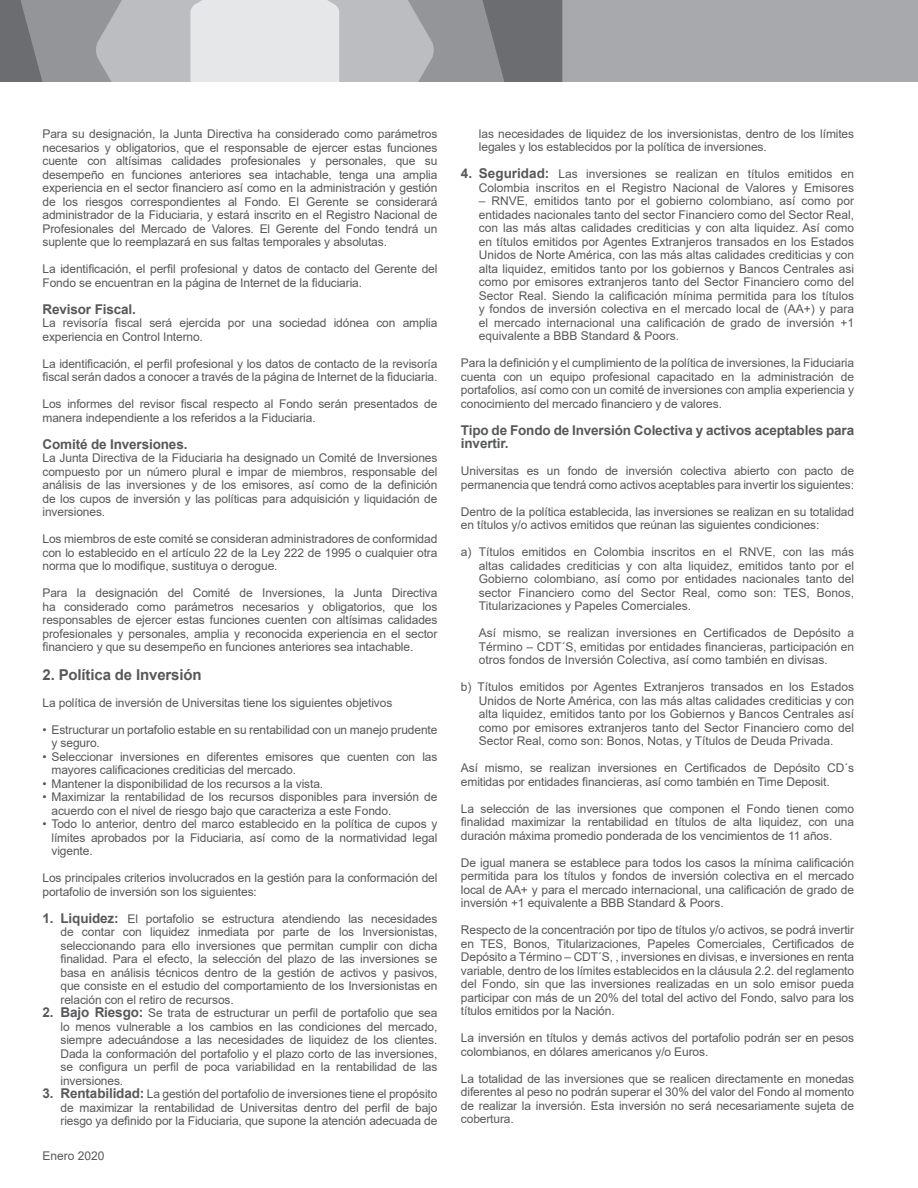
<style>
.page{position:relative;width:918px;height:1188px;background:#fff}
.page>*{position:absolute;margin:0;border:0;box-sizing:border-box;transform-origin:0 0}
.TEXTO{font:700 15px "Arial";letter-spacing:-.01em;color:#57585a}
.TEXTO-2{font:700 13.5px/13.5px "Arial";letter-spacing:-.01em;color:#57585a}
.TEXTO-3{font:12px/13.5px "Arial";letter-spacing:-.01em;color:#57585a;text-align:justify}
.TEXTO_tab_2{font:12px/13.5px "Arial";color:#57585a;text-align:justify}
.TEXTO_tab{font:12px/13.5px "Arial";letter-spacing:-.01em;color:#57585a}
.s1{font-weight:700;font-size:13.5px}
</style>
<div class="page">
<div style="left:0;top:0;width:918px;height:82px;background:#a8a9ad"></div>
<div style="left:0;top:0;width:562px;height:82px;background:#6c6d70"></div>
<svg style="left:18px;top:0;width:494px;height:82px;background:#b7b8bb"></svg>
<p class="TEXTO-3" style="left:43px;top:127px;width:396px">Para su designación, la Junta Directiva ha considerado como parámetros necesarios y obligatorios, que el responsable de ejercer estas funciones cuente con altísimas calidades profesionales y personales, que su desempeño en funciones anteriores sea intachable, tenga una amplia experiencia en el sector financiero así como en la administración y gestión de los riesgos correspondientes al Fondo. El Gerente se considerará administrador de la Fiduciaria, y estará inscrito en el Registro Nacional de Profesionales del Mercado de Valores. El Gerente del Fondo tendrá un suplente que lo reemplazará en sus faltas temporales y absolutas.</p>
<p class="TEXTO-3" style="left:43px;top:262px;width:396px">La identificación, el perfil profesional y datos de contacto del Gerente del<br>Fondo se encuentran en la página de Internet de la fiduciaria.</p>
<p class="TEXTO-2" style="left:43px;top:303px;width:95px">Revisor Fiscal.</p>
<p class="TEXTO-3" style="left:43px;top:316px;width:396px">La revisoría fiscal será ejercida por una sociedad idónea con amplia experiencia en Control Interno.</p>
<p class="TEXTO-3" style="left:43px;top:357px;width:396px">La identificación, el perfil profesional y los datos de contacto de la revisoría fiscal serán dados a conocer a través de la página de Internet de la fiduciaria.</p>
<p class="TEXTO-3" style="left:43px;top:397px;width:396px">Los informes del revisor fiscal respecto al Fondo serán presentados de manera independiente a los referidos a la Fiduciaria.</p>
<p class="TEXTO-2" style="left:43px;top:438px;width:146px">Comité de Inversiones.</p>
<p class="TEXTO-3" style="left:43px;top:451px;width:396px">La Junta Directiva de la Fiduciaria ha designado un Comité de Inversiones compuesto por un número plural e impar de miembros, responsable del análisis de las inversiones y de los emisores, así como de la definición de los cupos de inversión y las políticas para adquisición y liquidación de inversiones.</p>
<p class="TEXTO-3" style="left:43px;top:532px;width:396px">Los miembros de este comité se consideran administradores de conformidad con lo establecido en el artículo 22 de la Ley 222 de 1995 o cualquier otra norma que lo modifique, sustituya o derogue.</p>
<p class="TEXTO-3" style="left:43px;top:586px;width:396px">Para la designación del Comité de Inversiones, la Junta Directiva ha considerado como parámetros necesarios y obligatorios, que los responsables de ejercer estas funciones cuenten con altísimas calidades profesionales y personales, amplia y reconocida experiencia en el sector financiero y que su desempeño en funciones anteriores sea intachable.</p>
<p class="TEXTO" style="left:43px;top:664px;width:161px">2. Política de Inversión</p>
<p class="TEXTO-3" style="left:43px;top:696px;width:351px">La política de inversión de Universitas tiene los siguientes objetivos</p>
<p class="TEXTO_tab" style="left:52px;top:723px;width:387px;text-indent:-9px">• Estructurar un portafolio estable en su rentabilidad con un manejo prudente y seguro.</p>
<p class="TEXTO_tab" style="left:52px;top:750px;width:387px;text-indent:-9px">• Seleccionar inversiones en diferentes emisores que cuenten con las mayores calificaciones crediticias del mercado.</p>
<p class="TEXTO_tab" style="left:43px;top:777px;width:282px">• Mantener la disponibilidad de los recursos a la vista.</p>
<p class="TEXTO_tab" style="left:52px;top:790px;width:387px;text-indent:-9px">• Maximizar la rentabilidad de los recursos disponibles para inversión de acuerdo con el nivel de riesgo bajo que caracteriza a este Fondo.</p>
<p class="TEXTO_tab" style="left:52px;top:817px;width:387px;text-align:justify;text-indent:-9px">• Todo lo anterior, dentro del marco establecido en la política de cupos y límites aprobados por la Fiduciaria, así como de la normatividad legal vigente.</p>
<p class="TEXTO-3" style="left:43px;top:871px;width:396px">Los principales criterios involucrados en la gestión para la conformación del portafolio de inversión son los siguientes:</p>
<p class="TEXTO_tab_2" style="left:61px;top:912px;width:378px;text-indent:-18px"><span class="s1">1. Liquidez:</span> El portafolio se estructura atendiendo las necesidades de contar con liquidez inmediata por parte de los Inversionistas, seleccionando para ello inversiones que permitan cumplir con dicha finalidad. Para el efecto, la selección del plazo de las inversiones se basa en análisis técnicos dentro de la gestión de activos y pasivos, que consiste en el estudio del comportamiento de los Inversionistas en relación con el retiro de recursos.</p>
<p class="TEXTO_tab_2" style="left:61px;top:1006px;width:378px;text-indent:-18px"><span class="s1">2. Bajo Riesgo:</span> Se trata de estructurar un perfil de portafolio que sea lo menos vulnerable a los cambios en las condiciones del mercado, siempre adecuándose a las necesidades de liquidez de los clientes.<br>Dada la conformación del portafolio y el plazo corto de las inversiones, se configura un perfil de poca variabilidad en la rentabilidad de las inversiones.</p>
<p class="TEXTO_tab_2" style="left:61px;top:1087px;width:378px;text-indent:-18px"><span class="s1">3. Rentabilidad:</span> La gestión del portafolio de inversiones tiene el propósito de maximizar la rentabilidad de Universitas dentro del perfil de bajo riesgo ya definido por la Fiduciaria, que supone la atención adecuada de</p>
<p class="TEXTO_tab_2" style="left:43px;top:1149px;width:64px">Enero 2020</p>
<p class="TEXTO_tab_2" style="left:479px;top:127px;width:377px">las necesidades de liquidez de los inversionistas, dentro de los límites legales y los establecidos por la política de inversiones.</p>
<p class="TEXTO_tab_2" style="left:461px;top:167px;width:395px;text-align:right"><span class="s1">4. Seguridad:</span> Las inversiones se realizan en títulos emitidos en<br>Colombia inscritos en el Registro Nacional de Valores y Emisores</p>
<p class="TEXTO_tab_2" style="left:479px;top:194px;width:377px">– RNVE, emitidos tanto por el gobierno colombiano, así como por entidades nacionales tanto del sector Financiero como del Sector Real, con las más altas calidades crediticias y con alta liquidez. Así como en títulos emitidos por Agentes Extranjeros transados en los Estados Unidos de Norte América, con las más altas calidades crediticias y con alta liquidez, emitidos tanto por los gobiernos y Bancos Centrales asi como por emisores extranjeros tanto del Sector Financiero como del Sector Real. Siendo la calificación mínima permitida para los títulos y fondos de inversión colectiva en el mercado local de (AA+) y para el mercado internacional una calificación de grado de inversión +1 equivalente a BBB Standard &amp; Poors.</p>
<p class="TEXTO-3" style="left:461px;top:356px;width:395px">Para la definición y el cumplimiento de la política de inversiones, la Fiduciaria cuenta con un equipo profesional capacitado en la administración de portafolios, así como con un comité de inversiones con amplia experiencia y conocimiento del mercado financiero y de valores.</p>
<p class="TEXTO-2" style="left:461px;top:423px;width:395px">Tipo de Fondo de Inversión Colectiva y activos aceptables para invertir.</p>
<p class="TEXTO-3" style="left:461px;top:464px;width:395px">Universitas es un fondo de inversión colectiva abierto con pacto de permanencia que tendrá como activos aceptables para invertir los siguientes:</p>
<p class="TEXTO-3" style="left:461px;top:505px;width:395px">Dentro de la política establecida, las inversiones se realizan en su totalidad en títulos y/o activos emitidos que reúnan las siguientes condiciones:</p>
<p class="TEXTO_tab_2" style="left:479px;top:545px;width:377px;text-indent:-18px">a) Títulos emitidos en Colombia inscritos en el RNVE, con las más altas calidades crediticias y con alta liquidez, emitidos tanto por el Gobierno colombiano, así como por entidades nacionales tanto del sector Financiero como del Sector Real, como son: TES, Bonos, Titularizaciones y Papeles Comerciales.</p>
<p class="TEXTO_tab_2" style="left:479px;top:626px;width:377px">Así mismo, se realizan inversiones en Certificados de Depósito a Término – CDT´S, emitidas por entidades financieras, participación en otros fondos de Inversión Colectiva, así como también en divisas.</p>
<p class="TEXTO_tab_2" style="left:479px;top:680px;width:377px;text-indent:-18px">b) Títulos emitidos por Agentes Extranjeros transados en los Estados Unidos de Norte América, con las más altas calidades crediticias y con alta liquidez, emitidos tanto por los Gobiernos y Bancos Centrales así como por emisores extranjeros tanto del Sector Financiero como del Sector Real, como son: Bonos, Notas, y Títulos de Deuda Privada.</p>
<p class="TEXTO-3" style="left:461px;top:761px;width:395px">Así mismo, se realizan inversiones en Certificados de Depósito CD´s emitidas por entidades financieras, así como también en Time Deposit.</p>
<p class="TEXTO-3" style="left:461px;top:802px;width:395px">La selección de las inversiones que componen el Fondo tienen como finalidad maximizar la rentabilidad en títulos de alta liquidez, con una duración máxima promedio ponderada de los vencimientos de 11 años.</p>
<p class="TEXTO-3" style="left:461px;top:856px;width:395px">De igual manera se establece para todos los casos la mínima calificación permitida para los títulos y fondos de inversión colectiva en el mercado local de AA+ y para el mercado internacional, una calificación de grado de inversión +1 equivalente a BBB Standard &amp; Poors.</p>
<p class="TEXTO-3" style="left:461px;top:923px;width:395px">Respecto de la concentración por tipo de títulos y/o activos, se podrá invertir en TES, Bonos, Titularizaciones, Papeles Comerciales, Certificados de Depósito a Término – CDT´S, , inversiones en divisas, e inversiones en renta variable, dentro de los límites establecidos en la cláusula 2.2. del reglamento del Fondo, sin que las inversiones realizadas en un solo emisor pueda participar con más de un 20% del total del activo del Fondo, salvo para los títulos emitidos por la Nación.</p>
<p class="TEXTO-3" style="left:461px;top:1031px;width:395px">La inversión en títulos y demás activos del portafolio podrán ser en pesos colombianos, en dólares americanos y/o Euros.</p>
<p class="TEXTO-3" style="left:461px;top:1072px;width:395px">La totalidad de las inversiones que se realicen directamente en monedas diferentes al peso no podrán superar el 30% del valor del Fondo al momento de realizar la inversión. Esta inversión no será necesariamente sujeta de cobertura.</p>
</div>
